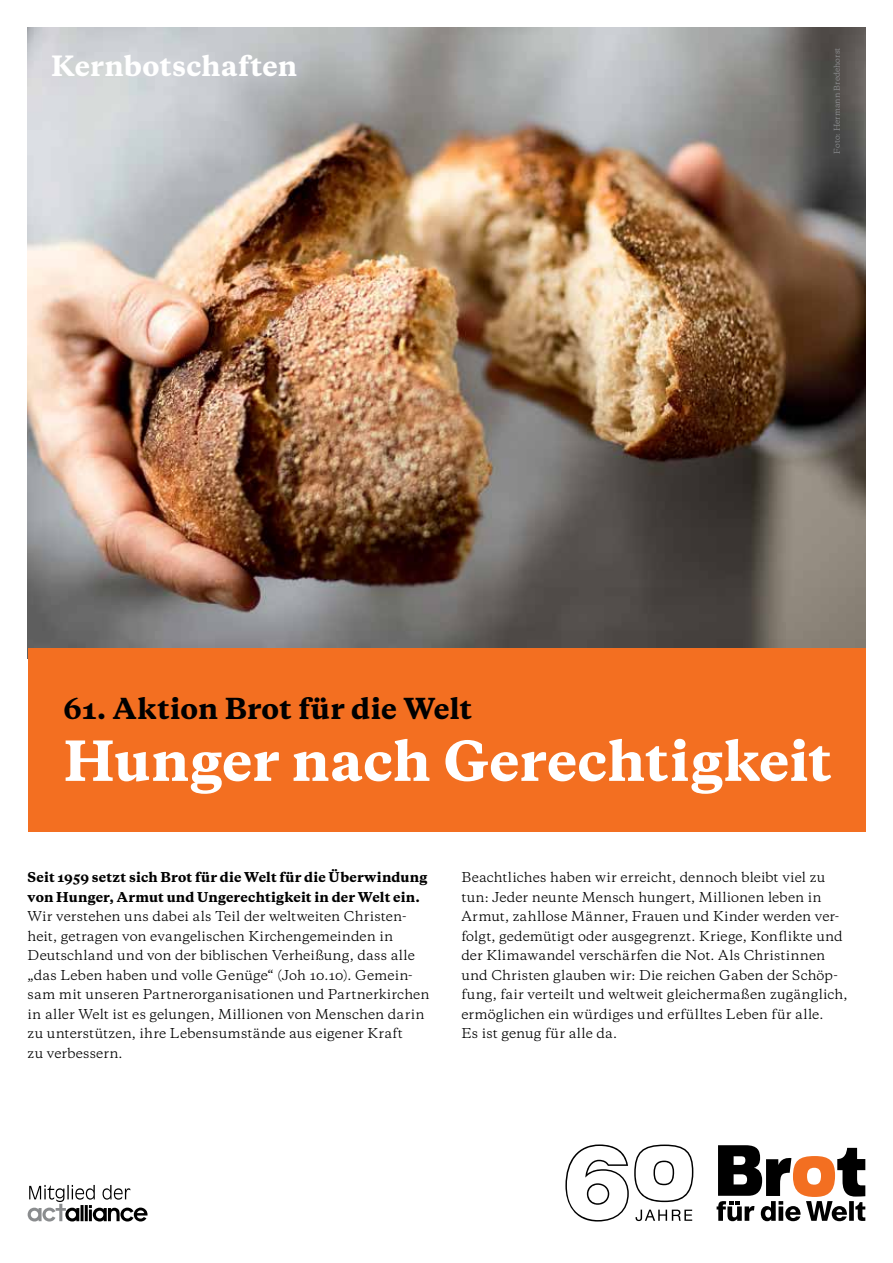
<style>
.page{position:relative;width:893px;height:1263px;background:#fff}
.page>*{position:absolute;margin:0;border:0;box-sizing:border-box;transform-origin:0 0}
.t1{font:800 51.75px "Galaxie Copernicus";letter-spacing:.01em;color:#fff}
.t2{font:800 27.15px "Galaxie Copernicus";letter-spacing:.005em;color:#000}
.t3{font:800 26.25px "Galaxie Copernicus";letter-spacing:.01em;color:#fff}
.t4{font:12.75px/19.5px "Galaxie Copernicus";letter-spacing:.005em;color:#000}
.t5{font:800 12.75px/19.5px "Galaxie Copernicus";letter-spacing:.015em;color:#000}
.t6{font:7.5px "Galaxie Copernicus";letter-spacing:.005em;color:#939598}
</style>
<div class="page">
<svg style="left:28px;top:1185px;width:120px;height:36px"></svg>
<svg style="left:565px;top:1144px;width:128px;height:77px"></svg>
<svg style="left:717px;top:1145px;width:148px;height:76px"></svg>
<img style="left:28px;top:28px;width:837px;height:620px">
<div style="left:28px;top:648px;width:837px;height:183px;background:#f36f21"></div>
<h3 class="t3" style="left:51px;top:49px;width:248px">Kernbotschaften</h3>
<p class="t6" style="left:832px;top:154px;width:107px;rotate:-90deg">Foto: Hermann Bredehorst</p>
<h2 class="t2" style="left:64px;top:691px;width:410px">61. Aktion Brot für die Welt</h2>
<h1 class="t1" style="left:64px;top:727px;width:770px">Hunger nach Gerechtigkeit</h1>
<p class="t5" style="left:28px;top:868px;width:401px">Seit 1959 setzt sich Brot für die Welt für die Überwindung von Hunger, Armut und Ungerechtigkeit in der Welt ein.</p>
<p class="t4" style="left:28px;top:907px;width:403px">Wir verstehen uns dabei als Teil der weltweiten Christen&shy;heit, getragen von evangelischen Kirchengemeinden in Deutschland und von der biblischen Verheißung, dass alle „das Leben haben und volle Genüge“ (Joh 10.10). Gemein&shy;sam mit unseren Partnerorganisationen und Partnerkirchen in aller Welt ist es gelungen, Millionen von Menschen darin zu unterstützen, ihre Lebensumstände aus eigener Kraft<br>zu verbessern.</p>
<p class="t4" style="left:461px;top:868px;width:388px">Beachtliches haben wir erreicht, dennoch bleibt viel zu tun: Jeder neunte Mensch hungert, Millionen leben in Armut, zahllose Männer, Frauen und Kinder werden ver&shy;folgt, gedemütigt oder ausgegrenzt. Kriege, Konflikte und der Klimawandel verschärfen die Not. Als Christinnen und Christen glauben wir: Die reichen Gaben der Schöp&shy;fung, fair verteilt und weltweit gleichermaßen zugänglich, ermöglichen ein würdiges und erfülltes Leben für alle.<br>Es ist genug für alle da.</p>
</div>
